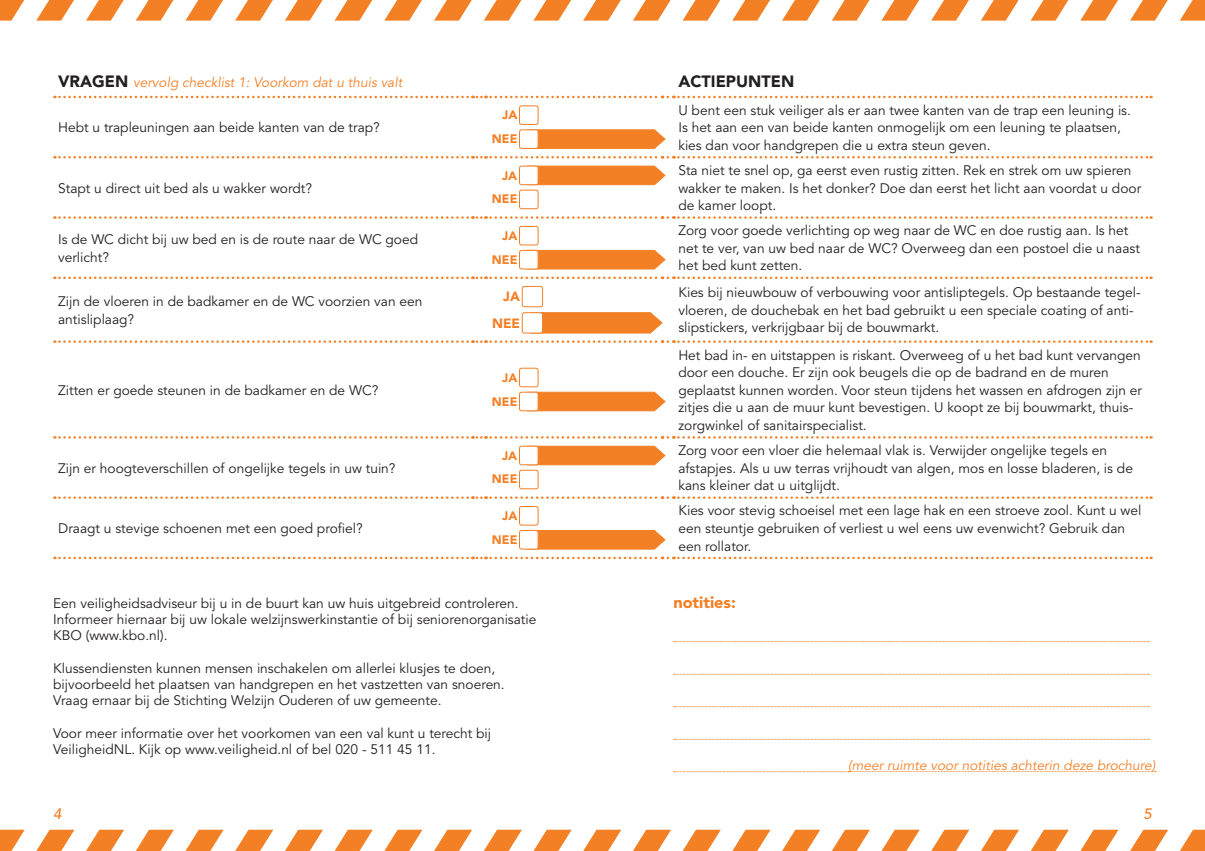
<style>
.page{position:relative;width:1205px;height:851px;background:#fff}
.page>*{position:absolute;margin:0;border:0;box-sizing:border-box;transform-origin:0 0}
.t1{font:900 16.25px "Avenir LT Std";color:#231f20}
.t2{font:900 16.25px "Avenir LT Std";color:#f48026}
.t3{font:italic 500 15px "Avenir LT Std";color:#f48026}
.t4{font:13.75px/17.5px "Avenir LT Std";color:#231f20}
.t5{font:italic 13.75px "Avenir LT Std";color:#f48026}
.t6{font:900 13.38px "Avenir LT Std";color:#f48026}
.t7{font:900 12.25px/23.2px "Avenir LT Std";color:#f48026;text-align:right}
.s1{font-weight:900;font-style:normal;font-size:16.25px;color:#231f20}
</style>
<div class="page">
<svg style="left:54px;top:96px;width:1097px;height:2px"></svg>
<svg style="left:54px;top:156px;width:1097px;height:2px"></svg>
<svg style="left:54px;top:216px;width:1097px;height:3px"></svg>
<svg style="left:54px;top:276px;width:1097px;height:3px"></svg>
<svg style="left:54px;top:340px;width:1097px;height:3px"></svg>
<svg style="left:54px;top:436px;width:1097px;height:2px"></svg>
<svg style="left:54px;top:496px;width:1097px;height:3px"></svg>
<svg style="left:54px;top:556px;width:1097px;height:3px"></svg>
<svg style="left:537px;top:129px;width:129px;height:20px;background:#f48733"></svg>
<div style="left:519px;top:129px;width:19px;height:20px;border:1px solid #f48026;border-radius:2px"></div>
<div style="left:519px;top:105px;width:19px;height:20px;border:1px solid #f48026;border-radius:2px"></div>
<svg style="left:527px;top:165px;width:139px;height:20px;background:#f48a37"></svg>
<div style="left:519px;top:166px;width:19px;height:19px;background:#fff;border-radius:2px"></div>
<div style="left:519px;top:166px;width:19px;height:19px;border:1px solid #f48026;border-radius:2px"></div>
<div style="left:519px;top:190px;width:19px;height:19px;border:1px solid #f48026;border-radius:2px"></div>
<svg style="left:527px;top:249px;width:139px;height:21px;background:#f58e3e"></svg>
<div style="left:519px;top:250px;width:19px;height:19px;background:#fff;border-radius:2px"></div>
<div style="left:519px;top:250px;width:19px;height:19px;border:1px solid #f48026;border-radius:2px"></div>
<div style="left:519px;top:226px;width:19px;height:19px;border:1px solid #f48026;border-radius:2px"></div>
<svg style="left:530px;top:312px;width:133px;height:22px;background:#f48936"></svg>
<div style="left:522px;top:312px;width:20px;height:21px;background:#fff;border-radius:2px"></div>
<div style="left:522px;top:312px;width:21px;height:21px;border:1px solid #f48026;border-radius:2px"></div>
<div style="left:522px;top:286px;width:21px;height:21px;border:1px solid #f48026;border-radius:2px"></div>
<svg style="left:527px;top:391px;width:139px;height:20px;background:#f48a38"></svg>
<div style="left:519px;top:392px;width:19px;height:19px;background:#fff;border-radius:2px"></div>
<div style="left:519px;top:392px;width:19px;height:19px;border:1px solid #f48026;border-radius:2px"></div>
<div style="left:519px;top:368px;width:19px;height:19px;border:1px solid #f48026;border-radius:2px"></div>
<svg style="left:527px;top:445px;width:139px;height:20px;background:#f48a38"></svg>
<div style="left:519px;top:446px;width:19px;height:18px;background:#fff;border-radius:2px"></div>
<div style="left:519px;top:446px;width:19px;height:19px;border:1px solid #f48026;border-radius:2px"></div>
<div style="left:519px;top:470px;width:19px;height:19px;border:1px solid #f48026;border-radius:2px"></div>
<div style="left:537px;top:530px;width:129px;height:19px;background:#f48026"></div>
<div style="left:519px;top:530px;width:19px;height:19px;border:1px solid #f48026;border-radius:2px"></div>
<div style="left:519px;top:506px;width:19px;height:19px;border:1px solid #f48026;border-radius:2px"></div>
<svg style="left:0;top:829px;width:1205px;height:21px"></svg>
<svg style="left:674px;top:641px;width:475px;height:1px"></svg>
<svg style="left:674px;top:673px;width:475px;height:1px"></svg>
<svg style="left:674px;top:706px;width:475px;height:1px"></svg>
<svg style="left:674px;top:738px;width:475px;height:1px"></svg>
<svg style="left:674px;top:771px;width:482px;height:1px"></svg>
<svg style="left:0;top:0;width:1205px;height:21px"></svg>
<p class="t5" style="left:58px;top:74px;width:346px"><span class="s1">VRAGEN</span> vervolg checklist 1: Voorkom dat u thuis valt</p>
<p class="t1" style="left:678px;top:72px;width:117px">ACTIEPUNTEN</p>
<p class="t4" style="left:58px;top:119px;width:323px">Hebt u trapleuningen aan beide kanten van de trap?</p>
<p class="t7" style="left:492px;top:127px;width:27px">NEE</p>
<p class="t7" style="left:502px;top:103px;width:17px">JA</p>
<p class="t4" style="left:678px;top:102px;width:454px">U bent een stuk veiliger als er aan twee kanten van de trap een leuning is.<br>Is het aan een van beide kanten onmogelijk om een leuning te plaatsen, kies dan voor handgrepen die u extra steun geven.</p>
<p class="t4" style="left:58px;top:179px;width:255px">Stapt u direct uit bed als u wakker wordt?</p>
<p class="t7" style="left:492px;top:164px;width:27px">JA<br>NEE</p>
<p class="t4" style="left:678px;top:162px;width:464px">Sta niet te snel op, ga eerst even rustig zitten. Rek en strek om uw spieren wakker te maken. Is het donker? Doe dan eerst het licht aan voordat u door de kamer loopt.</p>
<p class="t4" style="left:58px;top:231px;width:361px">Is de WC dicht bij uw bed en is de route naar de WC goed verlicht?</p>
<p class="t7" style="left:502px;top:224px;width:17px">JA</p>
<p class="t4" style="left:678px;top:222px;width:463px">Zorg voor goede verlichting op weg naar de WC en doe rustig aan. Is het net te ver, van uw bed naar de WC? Overweeg dan een postoel die u naast het bed kunt zetten.</p>
<p class="t7" style="left:492px;top:248px;width:27px">NEE</p>
<p class="t4" style="left:58px;top:293px;width:366px">Zijn de vloeren in de badkamer en de WC voorzien van een antisliplaag?</p>
<p class="t4" style="left:58px;top:381px;width:322px">Zitten er goede steunen in de badkamer en de WC?</p>
<p class="t6" style="left:503px;top:288px;width:18px">JA</p>
<p class="t4" style="left:678px;top:284px;width:464px">Kies bij nieuwbouw of verbouwing voor antisliptegels. Op bestaande tegel&shy;vloeren, de douchebak en het bad gebruikt u een speciale coating of anti&shy;slipstickers, verkrijgbaar bij de bouwmarkt.</p>
<p class="t6" style="left:492px;top:315px;width:29px">NEE</p>
<p class="t7" style="left:502px;top:366px;width:17px">JA</p>
<p class="t7" style="left:492px;top:390px;width:27px">NEE</p>
<p class="t4" style="left:678px;top:346px;width:465px">Het bad in- en uitstappen is riskant. Overweeg of u het bad kunt vervangen door een douche. Er zijn ook beugels die op de badrand en de muren geplaatst kunnen worden. Voor steun tijdens het wassen en afdrogen zijn er zitjes die u aan de muur kunt bevestigen. U koopt ze bij bouwmarkt, thuis&shy;zorgwinkel of sanitairspecialist.</p>
<p class="t4" style="left:58px;top:459px;width:339px">Zijn er hoogteverschillen of ongelijke tegels in uw tuin?</p>
<p class="t7" style="left:492px;top:443px;width:27px">JA<br>NEE</p>
<p class="t4" style="left:678px;top:442px;width:456px">Zorg voor een vloer die helemaal vlak is. Verwijder ongelijke tegels en afstapjes. Als u uw terras vrijhoudt van algen, mos en losse bladeren, is de kans kleiner dat u uitglijdt.</p>
<p class="t4" style="left:58px;top:520px;width:306px">Draagt u stevige schoenen met een goed profiel?</p>
<p class="t7" style="left:492px;top:528px;width:27px">NEE</p>
<p class="t7" style="left:502px;top:504px;width:17px">JA</p>
<p class="t4" style="left:678px;top:502px;width:465px">Kies voor stevig schoeisel met een lage hak en een stroeve zool. Kunt u wel een steuntje gebruiken of verliest u wel eens uw evenwicht? Gebruik dan een rollator.</p>
<p class="t4" style="left:53px;top:595px;width:485px;line-height:16.2px">Een veiligheidsadviseur bij u in de buurt kan uw huis uitgebreid controleren.<br>Informeer hiernaar bij uw lokale welzijnswerkinstantie of bij seniorenorganisatie<br>KBO (www.kbo.nl).</p>
<p class="t4" style="left:53px;top:660px;width:453px;line-height:16.2px">Klussendiensten kunnen mensen inschakelen om allerlei klusjes te doen, bijvoorbeeld het plaatsen van handgrepen en het vastzetten van snoeren.<br>Vraag ernaar bij de Stichting Welzijn Ouderen of uw gemeente.</p>
<p class="t4" style="left:53px;top:725px;width:439px;line-height:16.2px">Voor meer informatie over het voorkomen van een val kunt u terecht bij<br>VeiligheidNL. Kijk op www.veiligheid.nl of bel 020 - 511 45 11.</p>
<p class="t2" style="left:673px;top:592px;width:64px">notities:</p>
<p class="t5" style="left:848px;top:757px;width:309px">(meer ruimte voor notities achterin deze brochure)</p>
<p class="t3" style="left:53px;top:805px;width:10px">4</p>
<p class="t3" style="left:1143px;top:805px;width:10px">5</p>
</div>
